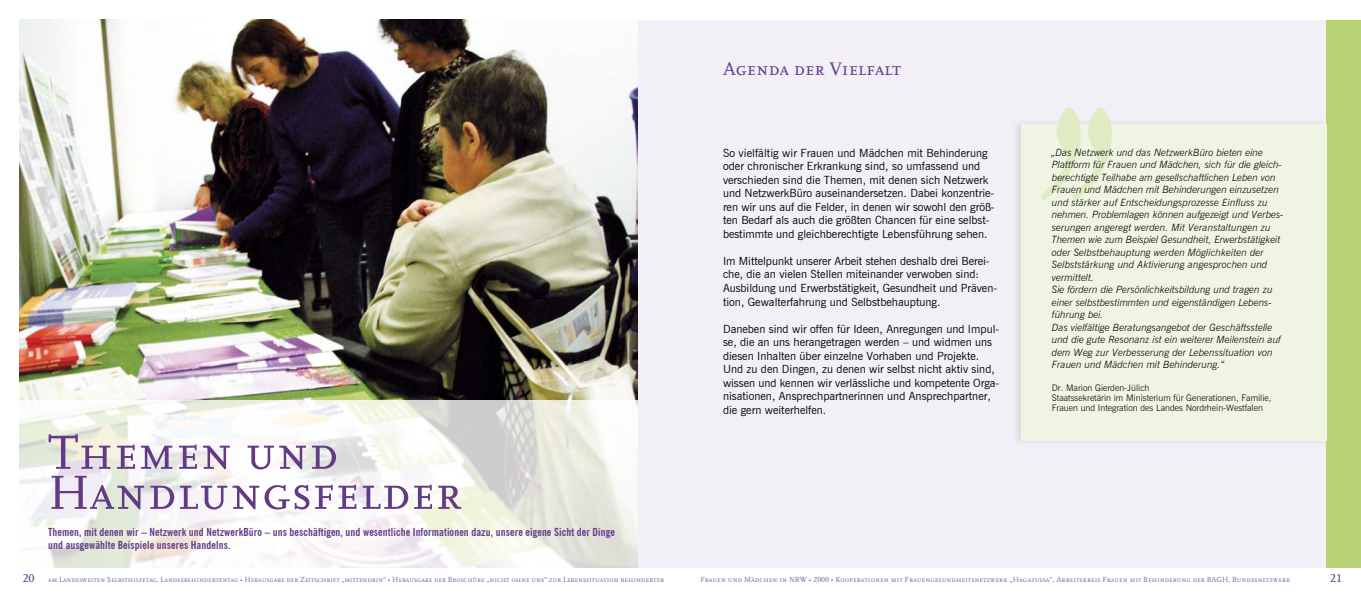
<style>
.page{position:relative;width:1361px;height:596px;background:#fff}
.page>*{position:absolute;margin:0;border:0;box-sizing:border-box;transform-origin:0 0}
.t1{font:50px/40px "Scala LF Caps";color:#633a85}
.t2{font:19px "Scala LF Caps";color:#633a85}
.t3{font:12px "Scala LF Caps";color:#633a85}
.t4{font:11.3px/13.5px "News Gothic BT";color:#000}
.t5{font:700 condensed 11px/13.5px "News Gothic BT";letter-spacing:.01em;color:#633a85}
.t6{font:italic 300 10px/12.5px "News Gothic BT";color:#000}
.t7{font:300 9px/10px "News Gothic BT";color:#000}
.t8{font:7.7px "Scala LF Caps";letter-spacing:-.015em;color:#8468a3}
.s1{font-size:12px;color:#633a85}
</style>
<div class="page">
<div style="left:20px;top:20px;width:660px;height:547px;background:#f1eef5"></div>
<div style="left:680px;top:20px;width:661px;height:547px;background:#f1eef5"></div>
<div style="left:1327px;top:20px;width:34px;height:547px;background:#b8d276"></div>
<img style="left:20px;top:20px;width:618px;height:380px">
<svg style="left:20px;top:400px;width:618px;height:167px"></svg>
<div style="left:1010px;top:117px;width:324px;height:336px;background:#000;opacity:.1"></div>
<div style="left:1021px;top:124px;width:306px;height:316px;background:#f0f5e3"></div>
<svg style="left:1040px;top:108px;width:71px;height:93px"></svg>
<h1 class="t1" style="left:48px;top:433px;width:415px">Themen und<br>Handlungsfelder</h1>
<p class="t5" style="left:48px;top:524px;width:568px">Themen, mit denen wir – Netzwerk und NetzwerkBüro – uns beschäftigen, und wesentliche Informationen dazu, unsere eigene Sicht der Dinge und ausgewählte Beispiele unseres Handelns.</p>
<h2 class="t2" style="left:723px;top:58px;width:179px">Agenda der Vielfalt</h2>
<p class="t4" style="left:723px;top:146px;width:273px">So vielfältig wir Frauen und Mädchen mit Behinderung oder chronischer Erkrankung sind, so umfassend und verschieden sind die Themen, mit denen sich Netzwerk und NetzwerkBüro auseinandersetzen. Dabei konzentrie&shy;ren wir uns auf die Felder, in denen wir sowohl den größ&shy;ten Bedarf als auch die größten Chancen für eine selbst&shy;bestimmte und gleichberechtigte Lebensführung sehen.</p>
<p class="t4" style="left:723px;top:254px;width:275px">Im Mittelpunkt unserer Arbeit stehen deshalb drei Berei&shy;che, die an vielen Stellen miteinander verwoben sind:<br>Ausbildung und Erwerbstätigkeit, Gesundheit und Präven&shy;tion, Gewalterfahrung und Selbstbehauptung.</p>
<p class="t4" style="left:723px;top:321px;width:278px">Daneben sind wir offen für Ideen, Anregungen und Impul&shy;se, die an uns herangetragen werden – und widmen uns diesen Inhalten über einzelne Vorhaben und Projekte.<br>Und zu den Dingen, zu denen wir selbst nicht aktiv sind, wissen und kennen wir verlässliche und kompetente Orga&shy;nisationen, Ansprechpartnerinnen und Ansprechpartner, die gern weiterhelfen.</p>
<p class="t6" style="left:1052px;top:146px;width:233px">„Das Netzwerk und das NetzwerkBüro bieten eine Plattform für Frauen und Mädchen, sich für die gleich&shy;berechtigte Teilhabe am gesellschaftlichen Leben von Frauen und Mädchen mit Behinderungen einzusetzen und stärker auf Entscheidungsprozesse Einfluss zu nehmen. Problemlagen können aufgezeigt und Verbes&shy;serungen angeregt werden. Mit Veranstaltungen zu Themen wie zum Beispiel Gesundheit, Erwerbstätigkeit oder Selbstbehauptung werden Möglichkeiten der Selbststärkung und Aktivierung angesprochen und vermittelt.<br>Sie fördern die Persönlichkeitsbildung und tragen zu einer selbstbestimmten und eigenständigen Lebens&shy;führung bei.<br>Das vielfältige Beratungsangebot der Geschäftsstelle und die gute Resonanz ist ein weiterer Meilenstein auf dem Weg zur Verbesserung der Lebenssituation von Frauen und Mädchen mit Behinderung.“</p>
<p class="t7" style="left:1052px;top:382px;width:221px">Dr. Marion Gierden-Jülich<br>Staatssekretärin im Ministerium für Generationen, Familie,<br>Frauen und Integration des Landes Nordrhein-Westfalen</p>
<p class="t8" style="left:23px;top:575px;width:643px"><span class="s1">20</span> am Landesweiten Selbsthilfetag, Landesbehindertentag • Herausgabe der Zeitschrift „mittendrin“ • Herausgabe der Broschüre „nicht ohne uns“ zur Lebenssituation behinderter</p>
<p class="t3" style="left:1330px;top:571px;width:13px">21</p>
<p class="t8" style="left:700px;top:575px;width:591px">Frauen und Mädchen in NRW • 2000 • Kooperationen mit Frauengesundheitsnetzwerk „Hagazussa“, Arbeitskreis Frauen mit Behinderung der BAGH, Bundesnetzwerk</p>
</div>
